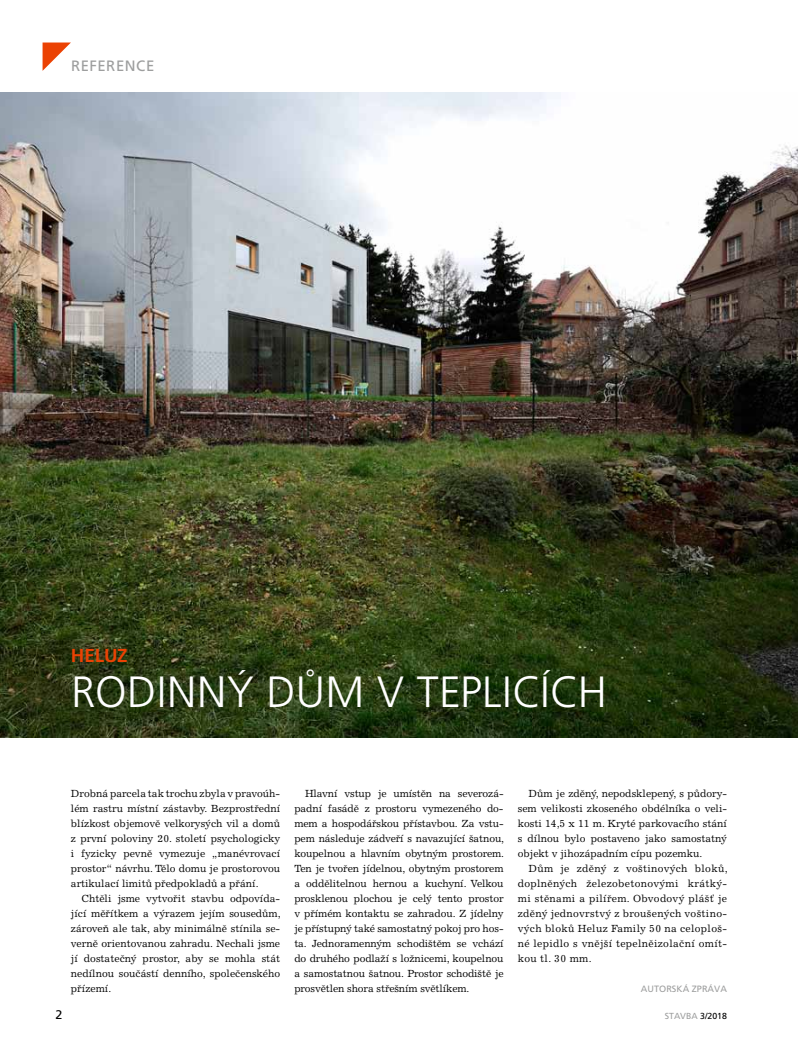
<style>
.page{position:relative;width:798px;height:1063px;background:#fff}
.page>*{position:absolute;margin:0;border:0;box-sizing:border-box;transform-origin:0 0}
.t1{font:43.75px "Frutiger CE Light";letter-spacing:.01em;color:#fff}
.t2{font:700 18.75px "Frutiger CE";letter-spacing:-.005em;color:#eb4203}
.t3{font:15px "Frutiger CE";letter-spacing:.035em;color:#9d9e9e}
.t4{font:12.5px "Frutiger CE";color:#000}
.t5{font:10.38px/15px "Excelsior CE";color:#000;text-align:justify}
.t6{font:9.12px "Frutiger CE";letter-spacing:.005em;color:#9d9e9e}
.t7{font:8.75px "Frutiger CE";color:#9d9e9e}
.s1{color:#000}
</style>
<div class="page">
<img style="left:0;top:92px;width:797px;height:645px">
<svg style="left:43px;top:43px;width:28px;height:28px"></svg>
<h3 class="t3" style="left:71px;top:57px;width:85px">REFERENCE</h3>
<h2 class="t2" style="left:71px;top:645px;width:58px">HELUZ</h2>
<h1 class="t1" style="left:71px;top:667px;width:537px">RODINNÝ DŮM V TEPLICÍCH</h1>
<p class="t5" style="left:71px;top:786px;width:211px">Drobná parcela tak trochu zbyla v pravoúh&shy;lém rastru místní zástavby. Bezprostřední blízkost objemově velkorysých vil a domů z první poloviny 20. století psychologicky i fyzicky pevně vymezuje „manévrovací prostor“ návrhu. Tělo domu je prostorovou artikulací limitů předpokladů a přání.</p>
<p class="t5" style="left:71px;top:891px;width:211px;text-indent:11px">Chtěli jsme vytvořit stavbu odpovída&shy;jící měřítkem a výrazem jejím sousedům, zároveň ale tak, aby minimálně stínila se&shy;verně orientovanou zahradu. Nechali jsme jí dostatečný prostor, aby se mohla stát nedílnou součástí denního, společenského přízemí.</p>
<p class="t5" style="left:294px;top:786px;width:211px;text-indent:11px">Hlavní vstup je umístěn na severozá&shy;padní fasádě z prostoru vymezeného do&shy;mem a hospodářskou přístavbou. Za vstu&shy;pem následuje zádveří s navazující šatnou, koupelnou a hlavním obytným prostorem.<br>Ten je tvořen jídelnou, obytným prostorem a oddělitelnou hernou a kuchyní. Velkou prosklenou plochou je celý tento prostor v přímém kontaktu se zahradou. Z jídelny je přístupný také samostatný pokoj pro hos&shy;ta. Jednoramenným schodištěm se vchází do druhého podlaží s ložnicemi, koupelnou a samostatnou šatnou. Prostor schodiště je prosvětlen shora střešním světlíkem.</p>
<p class="t5" style="left:517px;top:786px;width:211px;text-indent:11px">Dům je zděný, nepodsklepený, s půdory&shy;sem velikosti zkoseného obdélníka o veli&shy;kosti 14,5 x 11 m. Kryté parkovacího stání s dílnou bylo postaveno jako samostatný objekt v jihozápadním cípu pozemku.</p>
<p class="t5" style="left:517px;top:861px;width:211px;text-indent:11px">Dům je zděný z voštinových bloků, doplněných železobetonovými krátký&shy;mi stěnami a pilířem. Obvodový plášť je zděný jednovrstvý z broušených voštino&shy;vých bloků Heluz Family 50 na celoploš&shy;né lepidlo s vnější tepelněizolační omít&shy;kou tl. 30 mm.</p>
<p class="t6" style="left:640px;top:984px;width:86px">AUTORSKÁ ZPRÁVA</p>
<p class="t4" style="left:55px;top:1008px;width:8px">2</p>
<p class="t7" style="left:664px;top:1011px;width:64px">STAVBA <span class="s1">3/2018</span></p>
</div>
